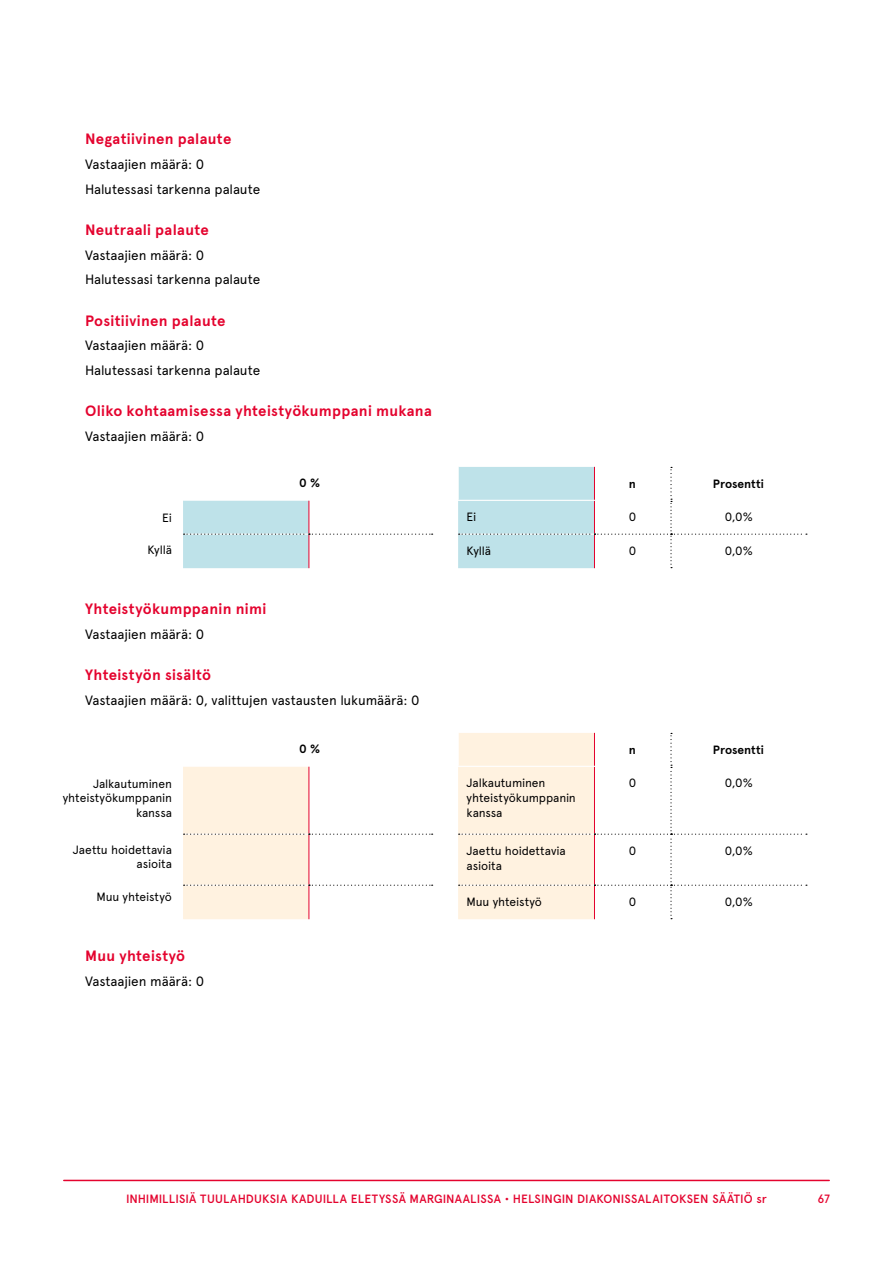
<style>
.page{position:relative;width:893px;height:1263px;background:#fff}
.page>*{position:absolute;margin:0;border:0;box-sizing:border-box;transform-origin:0 0}
.t1{font:700 15px "Apercu";letter-spacing:.02em;color:#e4032e}
.Leipäteksti{font:13.5px "Apercu";letter-spacing:-.005em;color:#000}
.Taulukko___Leipäteksti{font:12px/15px "Apercu";letter-spacing:-.01em;color:#000}
.t2{font:500 12px "Apercu";letter-spacing:.01em;color:#e4032e}
.leipis_oik{font:12px/14.4px "Apercu";letter-spacing:-.01em;color:#000;text-align:right}
.Taulukko___Leipäteksti-2{font:700 12px "Apercu";color:#000}
.Taulukon_nimi{font:700 12px "Apercu";color:#000}
</style>
<div class="page">
<hr style="left:64px;top:1180px;width:765px;height:1px;background:#e4032e">
<svg style="left:183px;top:500px;width:250px;height:68px"></svg>
<svg style="left:458px;top:466px;width:349px;height:102px"></svg>
<svg style="left:183px;top:766px;width:250px;height:153px"></svg>
<svg style="left:458px;top:732px;width:349px;height:187px"></svg>
<h4 class="t1" style="left:85px;top:130px;width:148px">Negatiivinen palaute</h4>
<p class="Leipäteksti" style="left:85px;top:156px;width:121px">Vastaajien määrä: 0</p>
<p class="Leipäteksti" style="left:85px;top:181px;width:177px">Halutessasi tarkenna palaute</p>
<h4 class="t1" style="left:85px;top:221px;width:125px">Neutraali palaute</h4>
<p class="Leipäteksti" style="left:85px;top:247px;width:121px">Vastaajien määrä: 0</p>
<p class="Leipäteksti" style="left:85px;top:271px;width:177px">Halutessasi tarkenna palaute</p>
<h4 class="t1" style="left:85px;top:311px;width:142px">Positiivinen palaute</h4>
<p class="Leipäteksti" style="left:85px;top:337px;width:121px">Vastaajien määrä: 0</p>
<p class="Leipäteksti" style="left:85px;top:362px;width:177px">Halutessasi tarkenna palaute</p>
<h4 class="t1" style="left:85px;top:402px;width:348px">Oliko kohtaamisessa yhteistyökumppani mukana</h4>
<p class="Leipäteksti" style="left:85px;top:428px;width:121px">Vastaajien määrä: 0</p>
<p class="Taulukon_nimi" style="left:299px;top:476px;width:23px">0 %</p>
<p class="leipis_oik" style="left:162px;top:510px;width:11px">Ei</p>
<p class="leipis_oik" style="left:148px;top:543px;width:26px">Kyllä</p>
<h4 class="t1" style="left:85px;top:600px;width:183px">Yhteistyökumppanin nimi</h4>
<p class="Leipäteksti" style="left:85px;top:626px;width:121px">Vastaajien määrä: 0</p>
<h4 class="t1" style="left:85px;top:666px;width:128px">Yhteistyön sisältö</h4>
<p class="Leipäteksti" style="left:85px;top:692px;width:336px">Vastaajien määrä: 0, valittujen vastausten lukumäärä: 0</p>
<p class="Taulukon_nimi" style="left:299px;top:742px;width:23px">0 %</p>
<p class="leipis_oik" style="left:63px;top:776px;width:111px">Jalkautuminen yhteistyökumppanin</p>
<p class="leipis_oik" style="left:136px;top:805px;width:37px">kanssa</p>
<p class="leipis_oik" style="left:73px;top:842px;width:101px">Jaettu hoidettavia</p>
<p class="leipis_oik" style="left:137px;top:857px;width:37px">asioita</p>
<p class="leipis_oik" style="left:97px;top:889px;width:77px">Muu yhteistyö</p>
<h4 class="t1" style="left:85px;top:947px;width:102px">Muu yhteistyö</h4>
<p class="Leipäteksti" style="left:85px;top:973px;width:121px">Vastaajien määrä: 0</p>
<p class="Taulukko___Leipäteksti-2" style="left:629px;top:476px;width:9px">n</p>
<p class="Taulukko___Leipäteksti-2" style="left:713px;top:476px;width:53px">Prosentti</p>
<p class="Taulukko___Leipäteksti" style="left:467px;top:510px;width:11px">Ei</p>
<p class="Taulukko___Leipäteksti" style="left:629px;top:510px;width:9px">0</p>
<p class="Taulukko___Leipäteksti" style="left:725px;top:510px;width:30px">0,0%</p>
<p class="Taulukko___Leipäteksti" style="left:467px;top:544px;width:26px">Kyllä</p>
<p class="Taulukko___Leipäteksti" style="left:629px;top:544px;width:9px">0</p>
<p class="Taulukko___Leipäteksti" style="left:725px;top:544px;width:30px">0,0%</p>
<p class="Taulukko___Leipäteksti-2" style="left:629px;top:742px;width:9px">n</p>
<p class="Taulukko___Leipäteksti-2" style="left:713px;top:742px;width:53px">Prosentti</p>
<p class="Taulukko___Leipäteksti" style="left:467px;top:776px;width:111px">Jalkautuminen yhteistyökumppanin kanssa</p>
<p class="Taulukko___Leipäteksti" style="left:629px;top:776px;width:9px">0</p>
<p class="Taulukko___Leipäteksti" style="left:725px;top:776px;width:30px">0,0%</p>
<p class="Taulukko___Leipäteksti" style="left:467px;top:844px;width:101px">Jaettu hoidettavia asioita</p>
<p class="Taulukko___Leipäteksti" style="left:629px;top:844px;width:9px">0</p>
<p class="Taulukko___Leipäteksti" style="left:725px;top:844px;width:30px">0,0%</p>
<p class="Taulukko___Leipäteksti" style="left:467px;top:895px;width:77px">Muu yhteistyö</p>
<p class="Taulukko___Leipäteksti" style="left:629px;top:895px;width:9px">0</p>
<p class="Taulukko___Leipäteksti" style="left:725px;top:895px;width:30px">0,0%</p>
<p class="t2" style="left:126px;top:1191px;width:642px">INHIMILLISIÄ TUULAHDUKSIA KADUILLA ELETYSSÄ MARGINAALISSA • HELSINGIN DIAKONISSALAITOKSEN SÄÄTIÖ sr</p>
<p class="t2" style="left:817px;top:1191px;width:14px">67</p>
</div>
